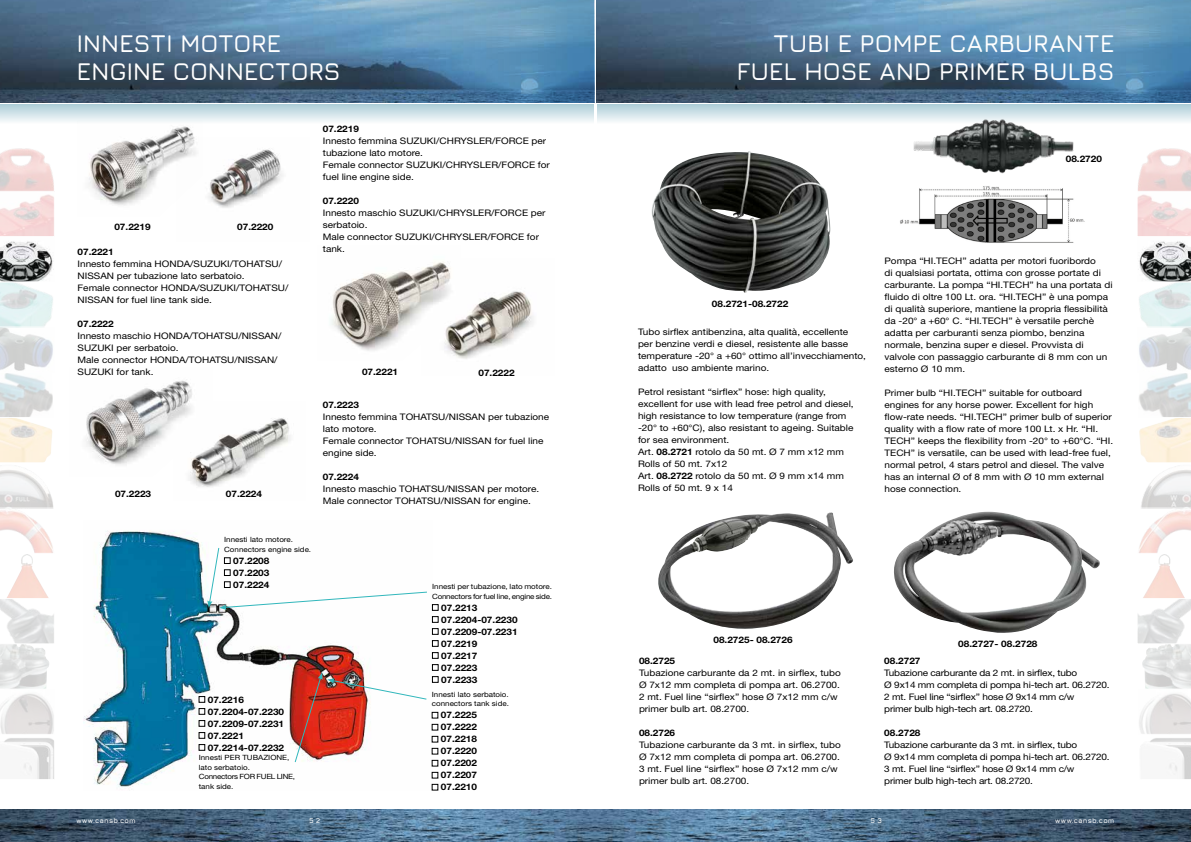
<style>
.page{position:relative;width:1191px;height:842px;background:#fff}
.page>*{position:absolute;margin:0;border:0;box-sizing:border-box;transform-origin:0 0}
.t1{font:600 25px/28px "Jura";letter-spacing:-.005em;color:#fff;text-align:right}
.t2{font:9px/12px "Helvetica Neue LT Std";color:#000;scale:1.11 1}
.t3{font:700 9px/12px "Helvetica Neue LT Std";color:#000;text-align:justify;scale:1.11 1}
.t4{font:9px/12px "Helvetica Neue LT Std";letter-spacing:-.02em;color:#000;scale:1.11 1}
.t5{font:7.2px/9.6px "Helvetica Neue LT Std";color:#000;scale:1.11 1}
.t6{font:7.2px/9.6px "Helvetica Neue LT Std";letter-spacing:-.03em;color:#000;scale:1.11 1}
.t7{font:700 7px "Jura";letter-spacing:.025em;color:#fff}
.s1{font-weight:700}
</style>
<div class="page">
<img style="left:0;top:810px;width:1191px;height:32px">
<div style="left:0;top:104px;width:594px;height:24px;background:linear-gradient(to bottom,#aeced8,#fff)"></div>
<div style="left:597px;top:104px;width:594px;height:24px;background:linear-gradient(to bottom,#aeced8,#fff)"></div>
<img style="left:597px;top:0;width:594px;height:103px">
<svg style="left:885px;top:0;width:306px;height:102px"></svg>
<img style="left:0;top:0;width:594px;height:103px">
<svg style="left:280px;top:0;width:314px;height:102px"></svg>
<svg style="left:1137px;top:148px;width:54px;height:631px"></svg>
<svg style="left:0;top:148px;width:54px;height:631px"></svg>
<img style="left:900px;top:186px;width:185px;height:57px">
<img style="left:907px;top:115px;width:170px;height:59px">
<img style="left:651px;top:151px;width:179px;height:142px">
<img style="left:658px;top:512px;width:195px;height:117px">
<img style="left:894px;top:512px;width:206px;height:121px">
<img style="left:460px;top:291px;width:73px;height:68px">
<img style="left:208px;top:148px;width:75px;height:60px">
<img style="left:190px;top:418px;width:100px;height:69px">
<img style="left:85px;top:380px;width:128px;height:97px">
<img style="left:331px;top:262px;width:129px;height:96px">
<img style="left:77px;top:121px;width:125px;height:85px">
<img style="left:83px;top:531px;width:349px;height:259px">
<svg style="left:207px;top:547px;width:221px;height:63px"></svg>
<div style="left:224px;top:557px;width:6px;height:7px;border:1px solid #000"></div>
<div style="left:224px;top:569px;width:6px;height:7px;border:1px solid #000"></div>
<div style="left:224px;top:581px;width:6px;height:7px;border:1px solid #000"></div>
<div style="left:432px;top:604px;width:6px;height:7px;border:1px solid #000"></div>
<div style="left:432px;top:616px;width:6px;height:7px;border:1px solid #000"></div>
<div style="left:432px;top:628px;width:6px;height:7px;border:1px solid #000"></div>
<div style="left:432px;top:640px;width:6px;height:7px;border:1px solid #000"></div>
<div style="left:432px;top:652px;width:6px;height:7px;border:1px solid #000"></div>
<div style="left:432px;top:664px;width:6px;height:7px;border:1px solid #000"></div>
<svg style="left:199px;top:696px;width:6px;height:6px"></svg>
<svg style="left:199px;top:708px;width:6px;height:6px"></svg>
<svg style="left:199px;top:720px;width:6px;height:6px"></svg>
<svg style="left:199px;top:732px;width:6px;height:6px"></svg>
<svg style="left:199px;top:744px;width:6px;height:6px"></svg>
<svg style="left:294px;top:672px;width:144px;height:94px"></svg>
<svg style="left:432px;top:772px;width:6px;height:6px"></svg>
<svg style="left:432px;top:784px;width:6px;height:6px"></svg>
<h1 class="t1" style="left:77px;top:28px;width:265px;text-align:left">INNESTI MOTORE<br>ENGINE CONNECTORS</h1>
<p class="t3" style="left:114px;top:220px;width:34px">07.2219</p>
<p class="t3" style="left:237px;top:220px;width:34px">07.2220</p>
<p class="t3" style="left:78px;top:245px;width:34px">07.2221</p>
<p class="t2" style="left:78px;top:257px;width:191px">Innesto femmina HONDA/SUZUKI/TOHATSU/ NISSAN per tubazione lato serbatoio.<br>Female connector HONDA/SUZUKI/TOHATSU/ NISSAN for fuel line tank side.</p>
<p class="t3" style="left:78px;top:317px;width:34px">07.2222</p>
<p class="t2" style="left:78px;top:329px;width:185px">Innesto maschio HONDA/TOHATSU/NISSAN/<br>SUZUKI per serbatoio.<br>Male connector HONDA/TOHATSU/NISSAN/<br>SUZUKI for tank.</p>
<p class="t3" style="left:115px;top:487px;width:34px">07.2223</p>
<p class="t3" style="left:226px;top:487px;width:34px">07.2224</p>
<p class="t5" style="left:224px;top:535px;width:80px">Innesti lato motore.<br>Connectors engine side.</p>
<p class="t3" style="left:233px;top:554px;width:34px">07.2208<br>07.2203<br>07.2224</p>
<p class="t3" style="left:208px;top:693px;width:70px;text-align:left">07.2216<br>07.2204-07.2230<br>07.2209-07.2231<br>07.2221<br>07.2214-07.2232</p>
<p class="t5" style="left:199px;top:753px;width:88px">Innesti PER TUBAZIONE, lato serbatoio.<br>Connectors FOR FUEL LINE, tank side.</p>
<p class="t3" style="left:323px;top:122px;width:34px">07.2219</p>
<p class="t2" style="left:323px;top:134px;width:206px">Innesto femmina SUZUKI/CHRYSLER/FORCE per tubazione lato motore.<br>Female connector SUZUKI/CHRYSLER/FORCE for fuel line engine side.</p>
<p class="t3" style="left:323px;top:194px;width:34px">07.2220</p>
<p class="t2" style="left:323px;top:206px;width:202px">Innesto maschio SUZUKI/CHRYSLER/FORCE per serbatoio.<br>Male connector SUZUKI/CHRYSLER/FORCE for tank.</p>
<p class="t3" style="left:362px;top:366px;width:34px">07.2221</p>
<p class="t3" style="left:478px;top:366px;width:34px">07.2222</p>
<p class="t3" style="left:323px;top:399px;width:34px">07.2223</p>
<p class="t2" style="left:323px;top:411px;width:205px">Innesto femmina TOHATSU/NISSAN per tubazione lato motore.<br>Female connector TOHATSU/NISSAN for fuel line engine side.</p>
<p class="t3" style="left:323px;top:471px;width:34px">07.2224</p>
<p class="t2" style="left:323px;top:483px;width:196px">Innesto maschio TOHATSU/NISSAN per motore.<br>Male connector TOHATSU/NISSAN for engine.</p>
<p class="t6" style="left:432px;top:581px;width:109px">Innesti per tubazione, lato motore.<br>Connectors for fuel line, engine side.</p>
<p class="t3" style="left:441px;top:601px;width:70px;text-align:left">07.2213<br>07.2204-07.2230<br>07.2209-07.2231<br>07.2219<br>07.2217<br>07.2223<br>07.2233</p>
<p class="t5" style="left:432px;top:689px;width:71px">Innesti lato serbatoio. connectors tank side.</p>
<p class="t3" style="left:441px;top:709px;width:34px">07.2225<br>07.2222<br>07.2218<br>07.2220<br>07.2202<br>07.2207<br>07.2210</p>
<h1 class="t1" style="left:736px;top:28px;width:379px">TUBI E POMPE CARBURANTE<br>FUEL HOSE AND PRIMER BULBS</h1>
<p class="t3" style="left:1065px;top:152px;width:34px">08.2720</p>
<p class="t3" style="left:712px;top:297px;width:70px">08.2721-08.2722</p>
<p class="t2" style="left:638px;top:325px;width:207px">Tubo sirflex antibenzina, alta qualità, eccellente<br>per benzine verdi e diesel, resistente alle basse temperature -20° a +60° ottimo all’invecchiamento, adatto uso ambiente marino.</p>
<p class="t2" style="left:638px;top:385px;width:196px">Petrol resistant “sirflex” hose: high quality, excellent for use with lead free petrol and diesel, high resistance to low temperature (range from -20° to +60°C), also resistant to ageing. Suitable for sea environment.<br>Art. <span class="s1">08.2721</span> rotolo da 50 mt. Ø 7 mm x12 mm Rolls of 50 mt. 7x12<br>Art. <span class="s1">08.2722</span> rotolo da 50 mt. Ø 9 mm x14 mm Rolls of 50 mt. 9 x 14</p>
<p class="t2" style="left:884px;top:255px;width:207px">Pompa “HI.TECH” adatta per motori fuoribordo<br>di qualsiasi portata, ottima con grosse portate di carburante. La pompa “HI.TECH” ha una portata di fluido di oltre 100 Lt. ora. “HI.TECH” è una pompa di qualità superiore, mantiene la propria flessibilità da -20° a +60° C. “HI.TECH” è versatile perchè adatta per carburanti senza piombo, benzina normale, benzina super e diesel. Provvista di valvole con passaggio carburante di 8 mm con un esterno Ø 10 mm.</p>
<p class="t2" style="left:884px;top:387px;width:208px">Primer bulb “HI.TECH” suitable for outboard engines for any horse power. Excellent for high flow-rate needs. “HI.TECH” primer bulb of superior quality with a flow rate of more 100 Lt. x Hr. “HI.<br>TECH” keeps the flexibility from -20° to +60°C. “HI.<br>TECH” is versatile, can be used with lead-free fuel, normal petrol, 4 stars petrol and diesel. The valve has an internal Ø of 8 mm with Ø 10 mm external hose connection.</p>
<p class="t3" style="left:713px;top:634px;width:73px">08.2725- 08.2726</p>
<p class="t3" style="left:639px;top:654px;width:34px">08.2725</p>
<p class="t2" style="left:639px;top:666px;width:183px">Tubazione carburante da 2 mt. in sirflex, tubo Ø 7x12 mm completa di pompa art. 06.2700.<br>2 mt. Fuel line “sirflex” hose Ø 7x12 mm c/w primer bulb art. 08.2700.</p>
<p class="t3" style="left:639px;top:726px;width:34px">08.2726</p>
<p class="t2" style="left:639px;top:738px;width:183px">Tubazione carburante da 3 mt. in sirflex, tubo Ø 7x12 mm completa di pompa art. 06.2700.<br>3 mt. Fuel line “sirflex” hose Ø 7x12 mm c/w primer bulb art. 08.2700.</p>
<p class="t3" style="left:958px;top:637px;width:73px">08.2727- 08.2728</p>
<p class="t3" style="left:884px;top:654px;width:34px">08.2727</p>
<p class="t4" style="left:884px;top:666px;width:204px">Tubazione carburante da 2 mt. in sirflex, tubo<br>Ø 9x14 mm completa di pompa hi-tech art. 06.2720.<br>2 mt. Fuel line “sirflex” hose Ø 9x14 mm c/w<br>primer bulb high-tech art. 08.2720.</p>
<p class="t3" style="left:884px;top:726px;width:34px">08.2728</p>
<p class="t4" style="left:884px;top:738px;width:204px">Tubazione carburante da 3 mt. in sirflex, tubo<br>Ø 9x14 mm completa di pompa hi-tech art. 06.2720.<br>3 mt. Fuel line “sirflex” hose Ø 9x14 mm c/w<br>primer bulb high-tech art. 08.2720.</p>
<p class="t7" style="left:76px;top:815px;width:61px">www.cansb.com</p>
<p class="t7" style="left:309px;top:815px;width:13px">5 2</p>
<p class="t7" style="left:870px;top:815px;width:13px">5 3</p>
<p class="t7" style="left:1055px;top:815px;width:61px">www.cansb.com</p>
</div>
